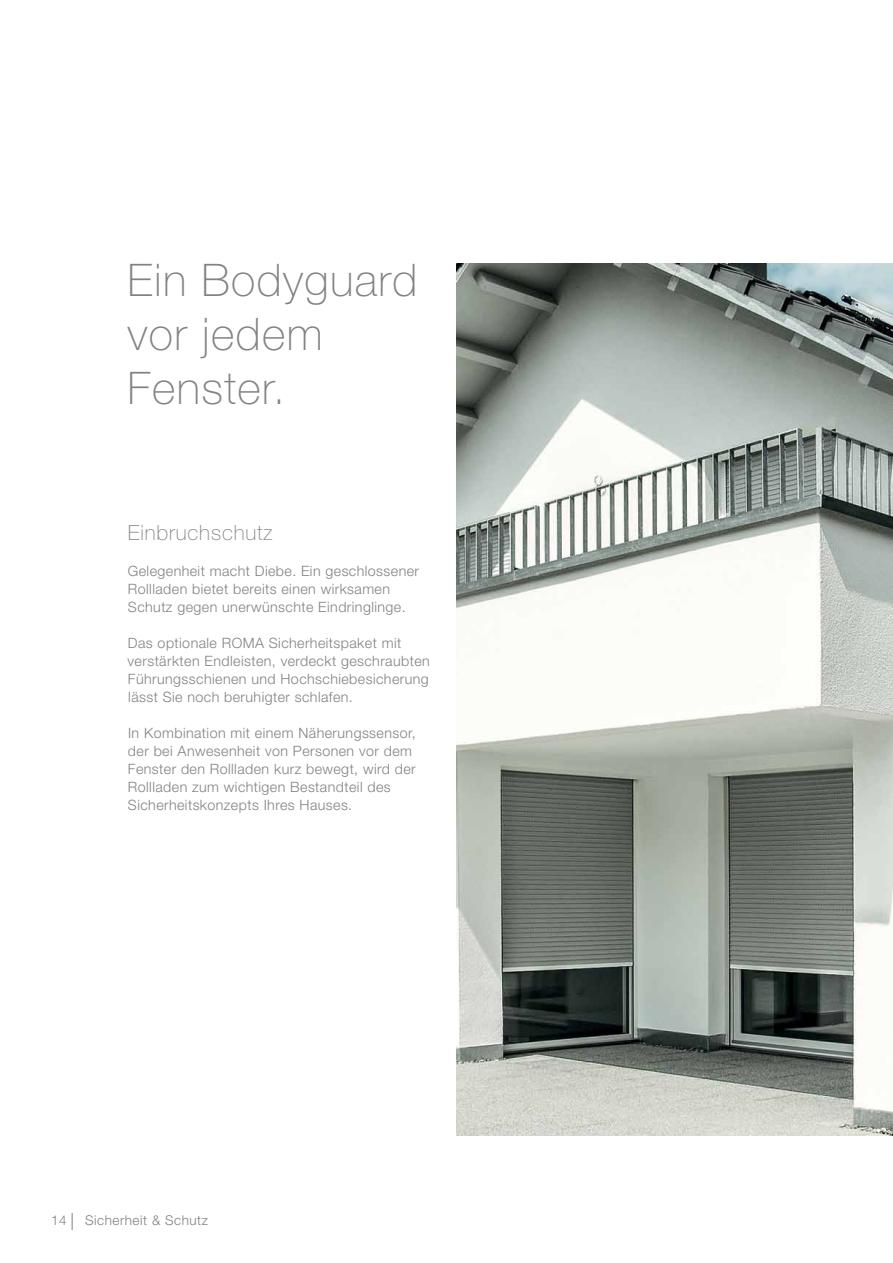
<style>
.page{position:relative;width:893px;height:1263px;background:#fff}
.page>*{position:absolute;margin:0;border:0;box-sizing:border-box;transform-origin:0 0}
.t1{font:100 45px/54px "Helvetica Neue LT Std";letter-spacing:.03em;color:#808285}
.t2{font:100 21px "Helvetica Neue LT Std";letter-spacing:.04em;color:#808285}
.t3{font:300 14.25px/18px "Helvetica Neue LT Std";letter-spacing:.03em;color:#808285}
.t4{font:300 13.5px "Helvetica Neue LT Std";letter-spacing:.04em;color:#808285}
</style>
<div class="page">
<img style="left:456px;top:264px;width:437px;height:871px">
<svg style="left:72px;top:1213px;width:1px;height:17px"></svg>
<h1 class="t1" style="left:128px;top:253px;width:291px">Ein Bodyguard vor jedem<br>Fenster.</h1>
<h2 class="t2" style="left:128px;top:521px;width:146px">Einbruchschutz</h2>
<p class="t3" style="left:128px;top:562px;width:293px">Gelegenheit macht Diebe. Ein geschlossener<br>Rollladen bietet bereits einen wirksamen<br>Schutz gegen unerwünschte Eindringlinge.</p>
<p class="t3" style="left:128px;top:634px;width:304px">Das optionale ROMA Sicherheitspaket mit verstärkten Endleisten, verdeckt geschraubten Führungsschienen und Hochschiebesicherung lässt Sie noch beruhigter schlafen.</p>
<p class="t3" style="left:128px;top:724px;width:289px">In Kombination mit einem Näherungssensor, der bei Anwesenheit von Personen vor dem Fenster den Rollladen kurz bewegt, wird der Rollladen zum wichtigen Bestandteil des Sicherheitskonzepts Ihres Hauses.</p>
<p class="t4" style="left:51px;top:1212px;width:17px">14</p>
<p class="t4" style="left:85px;top:1212px;width:124px">Sicherheit &amp; Schutz</p>
</div>
